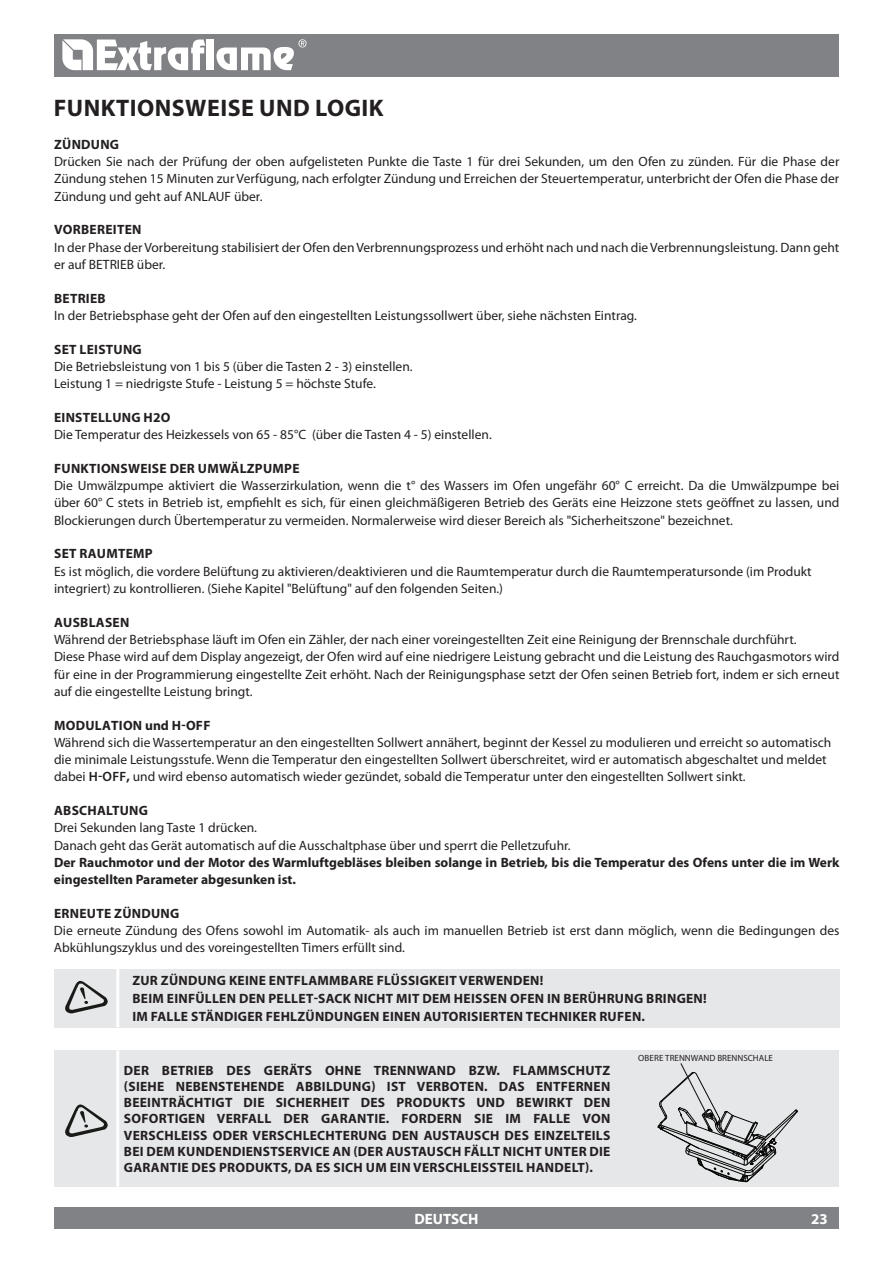
<style>
.page{position:relative;width:893px;height:1263px;background:#fff}
.page>*{position:absolute;margin:0;border:0;box-sizing:border-box;transform-origin:0 0}
.t1{font:700 24px "Myriad Pro";letter-spacing:.02em;color:#231f20}
.t2{font:700 15px "Myriad Pro";color:#fff}
.t3{font:13.5px/17.2px "Myriad Pro";color:#231f20}
.t4{font:700 13.5px/16.2px "Myriad Pro";letter-spacing:.02em;color:#231f20}
.t5{font:700 13.5px/17.2px "Myriad Pro";color:#231f20}
.t6{font:9px "Myriad Pro";color:#231f20}
.s1{font-weight:600}
.s2{font-weight:700}
</style>
<div class="page">
<div style="left:54px;top:34px;width:785px;height:43px;background:#808285"></div>
<div style="left:54px;top:1208px;width:785px;height:21px;background:#808285"></div>
<svg style="left:62px;top:39px;width:143px;height:31px"></svg>
<div style="left:207px;top:40px;width:7px;height:30px;background:#fff"></div>
<svg style="left:216px;top:39px;width:90px;height:31px"></svg>
<div style="left:54px;top:969px;width:785px;height:58px;background:#e6e7e9"></div>
<hr style="left:116px;top:969px;width:3px;height:58px;background:#fff">
<svg style="left:65px;top:980px;width:43px;height:34px"></svg>
<div style="left:54px;top:1050px;width:785px;height:136px;background:#e6e7e9"></div>
<hr style="left:116px;top:1050px;width:3px;height:136px;background:#fff">
<svg style="left:65px;top:1104px;width:43px;height:33px"></svg>
<svg style="left:658px;top:1063px;width:140px;height:119px"></svg>
<h1 class="t1" style="left:54px;top:92px;width:331px">FUNKTIONSWEISE UND LOGIK</h1>
<p class="t4" style="left:54px;top:136px;width:67px">ZÜNDUNG</p>
<p class="t3" style="left:54px;top:153px;width:787px;text-align:justify">Drücken Sie nach der Prüfung der oben aufgelisteten Punkte die Taste 1 für drei Sekunden, um den Ofen zu zünden. Für die Phase der Zündung stehen 15 Minuten zur Verfügung, nach erfolgter Zündung und Erreichen der Steuertemperatur, unterbricht der Ofen die Phase der Zündung und geht auf ANLAUF über.</p>
<p class="t4" style="left:54px;top:221px;width:44px">VORBEREITEN</p>
<p class="t3" style="left:54px;top:238px;width:787px">I n der Phase der Vorbereitung stabilisiert der Ofen den Verbrennungsprozess und erhöht nach und nach die Verbrennungsleistung. Dann geht er auf BETRI EB über.</p>
<p class="t4" style="left:54px;top:290px;width:52px">BETRIEB</p>
<p class="t3" style="left:54px;top:307px;width:584px">I n der Betriebsphase geht der Ofen auf den eingestellten Leistungssollwert über, siehe nächsten Eintrag.</p>
<p class="t4" style="left:54px;top:341px;width:9px">SET</p>
<p class="t4" style="left:80px;top:341px;width:9px">LEISTUNG</p>
<p class="t3" style="left:54px;top:358px;width:360px">Die Betriebsleistung von 1 bis 5 (über die Tasten 2 - 3) einstellen.<br>Leistung 1 = niedrigste Stufe - Leistung 5 = höchste Stufe.</p>
<p class="t4" style="left:54px;top:409px;width:9px">EINSTELLUNG</p>
<p class="t4" style="left:144px;top:409px;width:27px">H2O</p>
<p class="t3" style="left:54px;top:426px;width:439px">Die Temperatur des Heizkessels von 65 - 85°C (über die Tasten 4 - 5) einstellen.</p>
<p class="t4" style="left:54px;top:460px;width:247px">FUNKTIONSWEISE DER UMWÄLZPUMPE</p>
<p class="t3" style="left:54px;top:477px;width:787px;text-align:justify">Die Umwälzpumpe aktiviert die Wasserzirkulation, wenn die t° des Wassers im Ofen ungefähr 60° C erreicht. Da die Umwälzpumpe bei über 60° C stets in Betrieb ist, empfiehlt es sich, für einen gleichmäßigeren Betrieb des Geräts eine Heizzone stets geöffnet zu lassen, und Blockierungen durch Übertemperatur zu vermeiden. Normalerweise wird dieser Bereich als "Sicherheitszone" bezeichnet.</p>
<p class="t4" style="left:54px;top:545px;width:9px">SET</p>
<p class="t4" style="left:80px;top:545px;width:28px">RAUMTEM</p>
<p class="t4" style="left:145px;top:545px;width:9px">P</p>
<p class="t3" style="left:54px;top:562px;width:759px">Es ist möglich, die vordere Belüftung zu aktivieren/deaktivieren und die Raumtemperatur durch die Raumtemperatursonde (im Produkt integriert) zu kontrollieren. (Siehe Kapitel "Belüftung" auf den folgenden Seiten.)</p>
<p class="t4" style="left:54px;top:614px;width:60px">AUSBLASEN</p>
<p class="t3" style="left:54px;top:631px;width:787px">Während der Betriebsphase läuft im Ofen ein Zähler, der nach einer voreingestellten Zeit eine Reinigung der Brennschale durchführt.<br>Diese Phase wird auf dem Display angezeigt, der Ofen wird auf eine niedrigere Leistung gebracht und die Leistung des Rauchgasmotors wird für eine in der Programmierung eingestellte Zeit erhöht. Nach der Reinigungsphase setzt der Ofen seinen Betrieb fort, indem er sich erneut auf die eingestellte Leistung bringt.</p>
<p class="t4" style="left:54px;top:716px;width:11px">MODUL</p>
<p class="t4" style="left:102px;top:716px;width:18px">ATION</p>
<p class="t4" style="left:145px;top:716px;width:50px">UND H-OFF</p>
<p class="t3" style="left:54px;top:733px;width:779px">Während sich die Wassertemperatur an den eingestellten Sollwert annähert, beginnt der Kessel zu modulieren und erreicht so automatisch die minimale Leistungsstufe. Wenn die Temperatur den eingestellten Sollwert überschreitet, wird er automatisch abgeschaltet und meldet dabei <span class="s1">H-off</span><span class="s2">,</span> und wird ebenso automatisch wieder gezündet, sobald die Temperatur unter den eingestellten Sollwert sinkt.</p>
<p class="t4" style="left:54px;top:802px;width:95px">ABSCHALTUNG</p>
<p class="t3" style="left:54px;top:819px;width:518px">Drei Sekunden lang Taste 1 drücken.<br>Danach geht das Gerät automatisch auf die Ausschaltphase über und sperrt die Pelletzufuhr.</p>
<p class="t5" style="left:54px;top:853px;width:787px">DER RAUCHMOTOR UND DER MOTOR DES WARMLUFTGEBLÄSES BLEIBEN SOLANGE IN BETRIEB, BIS DIE TEMPERATUR DES OFENS UNTER DIE IM WERK<br>EINGESTELLTEN PARAMETER ABGESUNKEN IST.</p>
<p class="t4" style="left:54px;top:905px;width:127px">ERNEUTE ZÜNDUNG</p>
<p class="t3" style="left:54px;top:922px;width:787px">Die erneute Zündung des Ofens sowohl im Automatik- als auch im manuellen Betrieb ist erst dann möglich, wenn die Bedingungen des<br>Abkühlungszyklus und des voreingestellten Timers erfüllt sind.</p>
<p class="t4" style="left:132px;top:972px;width:10px">ZUR</p>
<p class="t4" style="left:161px;top:972px;width:11px">ZÜNDUNG</p>
<p class="t4" style="left:229px;top:972px;width:9px">KEINE</p>
<p class="t4" style="left:269px;top:972px;width:9px">ENTFL</p>
<p class="t4" style="left:308px;top:972px;width:77px">AMMBARE FLÜSSIGKEIT</p>
<p class="t4" style="left:459px;top:972px;width:19px">VERWENDEN</p>
<p class="t4" style="left:540px;top:972px;width:5px">!</p>
<p class="t4" style="left:132px;top:990px;width:17px">BEIM</p>
<p class="t4" style="left:167px;top:990px;width:9px">EINFÜLLEN</p>
<p class="t4" style="left:239px;top:990px;width:10px">DEN</p>
<p class="t4" style="left:268px;top:990px;width:17px">PELLET</p>
<p class="t4" style="left:314px;top:990px;width:50px">-SACK NICHT</p>
<p class="t4" style="left:396px;top:990px;width:9px">MIT</p>
<p class="t4" style="left:422px;top:990px;width:10px">DEM</p>
<p class="t4" style="left:454px;top:990px;width:9px">HEISSEN</p>
<p class="t4" style="left:510px;top:990px;width:10px">OFEN</p>
<p class="t4" style="left:547px;top:990px;width:35px">IN BERÜHRUNG</p>
<p class="t4" style="left:646px;top:990px;width:18px">BRINGEN</p>
<p class="t4" style="left:703px;top:990px;width:5px">!</p>
<p class="t4" style="left:132px;top:1008px;width:514px">IM FALLE STÄNDIGER FEHLZÜNDUNGEN EINEN AUTORISIERTEN TECHNIKER RUFEN.</p>
<p class="t4" style="left:124px;top:1062px;width:423px">DER BETRIEB DES GERÄTS OHNE TRENNWAND BZW. FLAMMSCHUTZ (SIEHE NEBENSTEHENDE ABBILDUNG) IST VERBOTEN</p>
<p class="t4" style="left:124px;top:1078px;width:488px;text-indent:360px">. DA S ENTFERNEN BEEINTRÄCHTIGT DIE SICHERHEIT DES PRODUKTS UND BEWIRKT DEN SOFORTIGEN VERFALL DER GARANTIE. FORDERN SIE IM FALLE VON VERSCHLEISS ODER VERSCHLECHTERUNG DEN AUSTAUSCH DES EINZELTEILS BEI DEM KUNDENDIENSTSERVICE AN (DER AUSTAUSCH FÄLLT NICHT UNTER DIE GARANTIE DES PRODUKTS, DA ES SICH UM EIN VERSCHLEISSTEIL HANDELT).</p>
<p class="t6" style="left:638px;top:1052px;width:136px">Obere TRENNWAND BRENNSCHALE</p>
<p class="t2" style="left:414px;top:1209px;width:66px">DEUTSCH</p>
<p class="t2" style="left:811px;top:1209px;width:18px">23</p>
</div>
